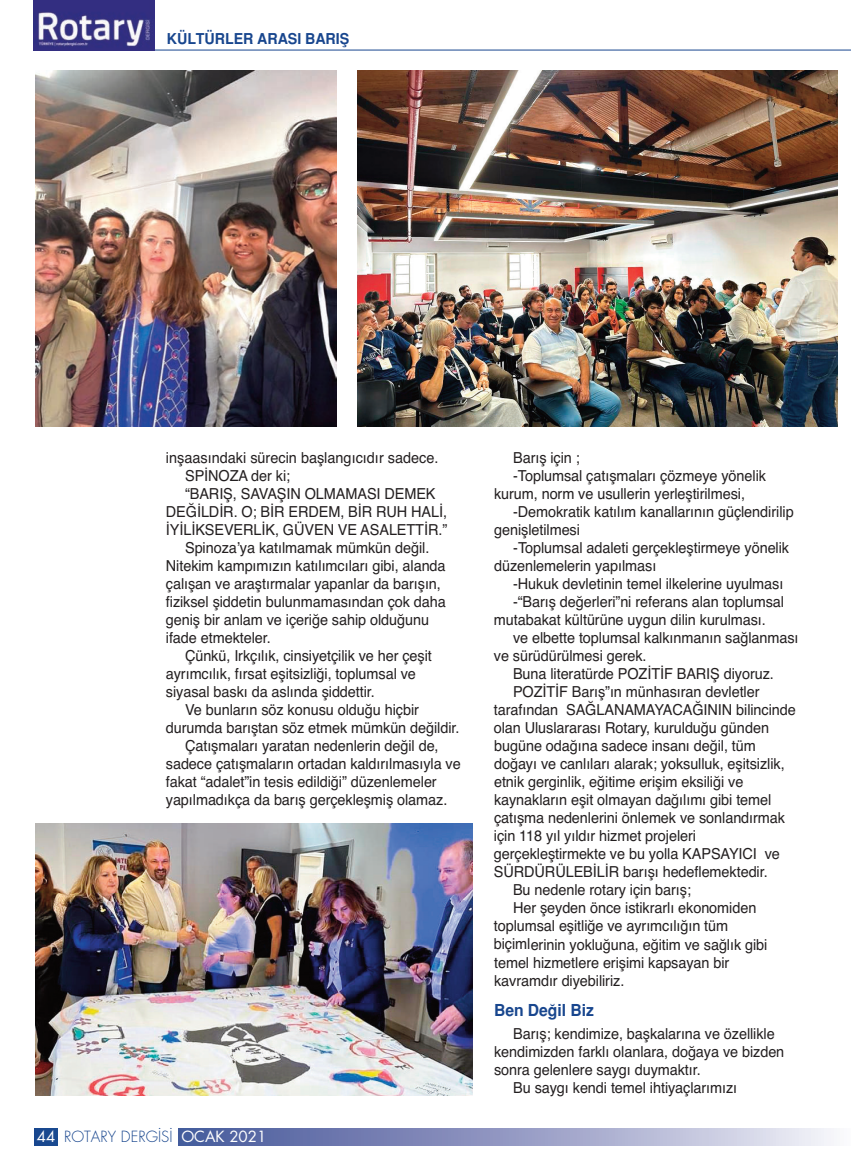
<style>
.page{position:relative;width:851px;height:1170px;background:#fff}
.page>*{position:absolute;margin:0;border:0;box-sizing:border-box;transform-origin:0 0}
.t1{font:700 16.5px "Helveticam";letter-spacing:-.005em;color:#18468e;scale:.95 1}
.t2{font:15.15px "Helvetica";letter-spacing:-.005em;color:#231f20;scale:.95 1}
.t3{font:15px "Futura Lightm";color:#18468e}
.t4{font:700 15px "Helveticam";letter-spacing:-.005em;color:#18468e;scale:.95 1}
.s1{font-family:"Futura Bookm";color:#fff}
</style>
<div class="page">
<svg style="left:34px;top:1128px;width:797px;height:16px;background:#919ac3"></svg>
<div style="left:58px;top:1127px;width:120px;height:22px;background:#fff"></div>
<hr style="left:146px;top:50px;width:704px;height:1px;background:#18468e">
<img style="left:34px;top:0;width:121px;height:51px">
<img style="left:357px;top:70px;width:480px;height:357px">
<img style="left:35px;top:70px;width:301px;height:357px">
<img style="left:35px;top:823px;width:437px;height:272px">
<p class="t4" style="left:167px;top:29px;width:193px">KÜLTÜRLER ARASI BARIŞ</p>
<p class="t2" style="left:166px;top:449px;width:288px">inşaasındaki sürecin başlangıcıdır sadece.</p>
<p class="t2" style="left:185px;top:467px;width:112px">SPİNOZA der ki;</p>
<p class="t2" style="left:185px;top:485px;width:265px">“BARIŞ, SAVAŞIN OLMAMASI DEMEK</p>
<p class="t2" style="left:166px;top:503px;width:297px">DEĞİLDİR. O; BİR ERDEM, BİR RUH HALİ,</p>
<p class="t2" style="left:166px;top:521px;width:297px">İYİLİKSEVERLİK, GÜVEN VE ASALETTİR.”</p>
<p class="t2" style="left:185px;top:539px;width:258px">Spinoza’ya katılmamak mümkün değil.</p>
<p class="t2" style="left:166px;top:557px;width:296px">Nitekim kampımızın katılımcıları gibi, alanda</p>
<p class="t2" style="left:166px;top:575px;width:291px">çalışan ve araştırmalar yapanlar da barışın,</p>
<p class="t2" style="left:166px;top:593px;width:296px">fiziksel şiddetin bulunmamasından çok daha</p>
<p class="t2" style="left:166px;top:611px;width:278px">geniş bir anlam ve içeriğe sahip olduğunu</p>
<p class="t2" style="left:166px;top:629px;width:112px">ifade etmekteler.</p>
<p class="t2" style="left:185px;top:647px;width:261px">Çünkü, Irkçılık, cinsiyetçilik ve her çeşit</p>
<p class="t2" style="left:166px;top:665px;width:265px">ayrımcılık, fırsat eşitsizliği, toplumsal ve</p>
<p class="t2" style="left:166px;top:683px;width:221px">siyasal baskı da aslında şiddettir.</p>
<p class="t2" style="left:185px;top:701px;width:247px">Ve bunların söz konusu olduğu hiçbir</p>
<p class="t2" style="left:166px;top:719px;width:310px">durumda barıştan söz etmek mümkün değildir.</p>
<p class="t2" style="left:185px;top:737px;width:268px">Çatışmaları yaratan nedenlerin değil de,</p>
<p class="t2" style="left:166px;top:755px;width:312px">sadece çatışmaların ortadan kaldırılmasıyla ve</p>
<p class="t2" style="left:166px;top:773px;width:287px">fakat “adalet”in tesis edildiği” düzenlemeler</p>
<p class="t2" style="left:166px;top:791px;width:298px">yapılmadıkça da barış gerçekleşmiş olamaz.</p>
<p class="t3" style="left:37px;top:1126px;width:231px"><span class="s1">44</span> ROTARY DERGİSİ <span class="s1">OCAK 2021</span></p>
<p class="t2" style="left:513px;top:449px;width:72px">Barış için ;</p>
<p class="t2" style="left:513px;top:467px;width:268px">-Toplumsal çatışmaları çözmeye yönelik</p>
<p class="t2" style="left:494px;top:485px;width:266px">kurum, norm ve usullerin yerleştirilmesi,</p>
<p class="t2" style="left:513px;top:503px;width:297px">-Demokratik katılım kanallarının güçlendirilip</p>
<p class="t2" style="left:494px;top:521px;width:92px">genişletilmesi</p>
<p class="t2" style="left:513px;top:539px;width:292px">-Toplumsal adaleti gerçekleştirmeye yönelik</p>
<p class="t2" style="left:494px;top:557px;width:172px">düzenlemelerin yapılması</p>
<p class="t2" style="left:513px;top:575px;width:286px">-Hukuk devletinin temel ilkelerine uyulması</p>
<p class="t2" style="left:513px;top:593px;width:287px">-“Barış değerleri”ni referans alan toplumsal</p>
<p class="t2" style="left:494px;top:611px;width:288px">mutabakat kültürüne uygun dilin kurulması.</p>
<p class="t2" style="left:513px;top:629px;width:302px">ve elbette toplumsal kalkınmanın sağlanması</p>
<p class="t2" style="left:494px;top:647px;width:162px">ve sürüdürülmesi gerek.</p>
<p class="t2" style="left:513px;top:665px;width:276px">Buna literatürde POZİTİF BARIŞ diyoruz.</p>
<p class="t2" style="left:513px;top:683px;width:261px">POZİTİF Barış”ın münhasıran devletler</p>
<p class="t2" style="left:493px;top:701px;width:319px">tarafından SAĞLANAMAYACAĞININ bilincinde</p>
<p class="t2" style="left:493px;top:719px;width:291px">olan Uluslararası Rotary, kurulduğu günden</p>
<p class="t2" style="left:494px;top:737px;width:277px">bugüne odağına sadece insanı değil, tüm</p>
<p class="t2" style="left:494px;top:755px;width:307px">doğayı ve canlıları alarak; yoksulluk, eşitsizlik,</p>
<p class="t2" style="left:494px;top:773px;width:264px">etnik gerginlik, eğitime erişim eksiliği ve</p>
<p class="t2" style="left:494px;top:791px;width:293px">kaynakların eşit olmayan dağılımı gibi temel</p>
<p class="t2" style="left:494px;top:809px;width:308px">çatışma nedenlerini önlemek ve sonlandırmak</p>
<p class="t2" style="left:494px;top:827px;width:214px">için 118 yıl yıldır hizmet projeleri</p>
<p class="t2" style="left:494px;top:845px;width:302px">gerçekleştirmekte ve bu yolla KAPSAYICI ve</p>
<p class="t2" style="left:494px;top:863px;width:290px">SÜRDÜRÜLEBİLİR barışı hedeflemektedir.</p>
<p class="t2" style="left:513px;top:881px;width:189px">Bu nedenle rotary için barış;</p>
<p class="t2" style="left:513px;top:899px;width:257px">Her şeyden önce istikrarlı ekonomiden</p>
<p class="t2" style="left:493px;top:917px;width:248px">toplumsal eşitliğe ve ayrımcılığın tüm</p>
<p class="t2" style="left:493px;top:935px;width:289px">biçimlerinin yokluğuna, eğitim ve sağlık gibi</p>
<p class="t2" style="left:494px;top:953px;width:249px">temel hizmetlere erişimi kapsayan bir</p>
<p class="t2" style="left:494px;top:971px;width:139px">kavramdır diyebiliriz.</p>
<p class="t1" style="left:494px;top:1000px;width:106px">Ben Değil Biz</p>
<p class="t2" style="left:513px;top:1024px;width:277px">Barış; kendimize, başkalarına ve özellikle</p>
<p class="t2" style="left:494px;top:1042px;width:307px">kendimizden farklı olanlara, doğaya ve bizden</p>
<p class="t2" style="left:494px;top:1060px;width:219px">sonra gelenlere saygı duymaktır.</p>
<p class="t2" style="left:513px;top:1078px;width:237px">Bu saygı kendi temel ihtiyaçlarımızı</p>
</div>
